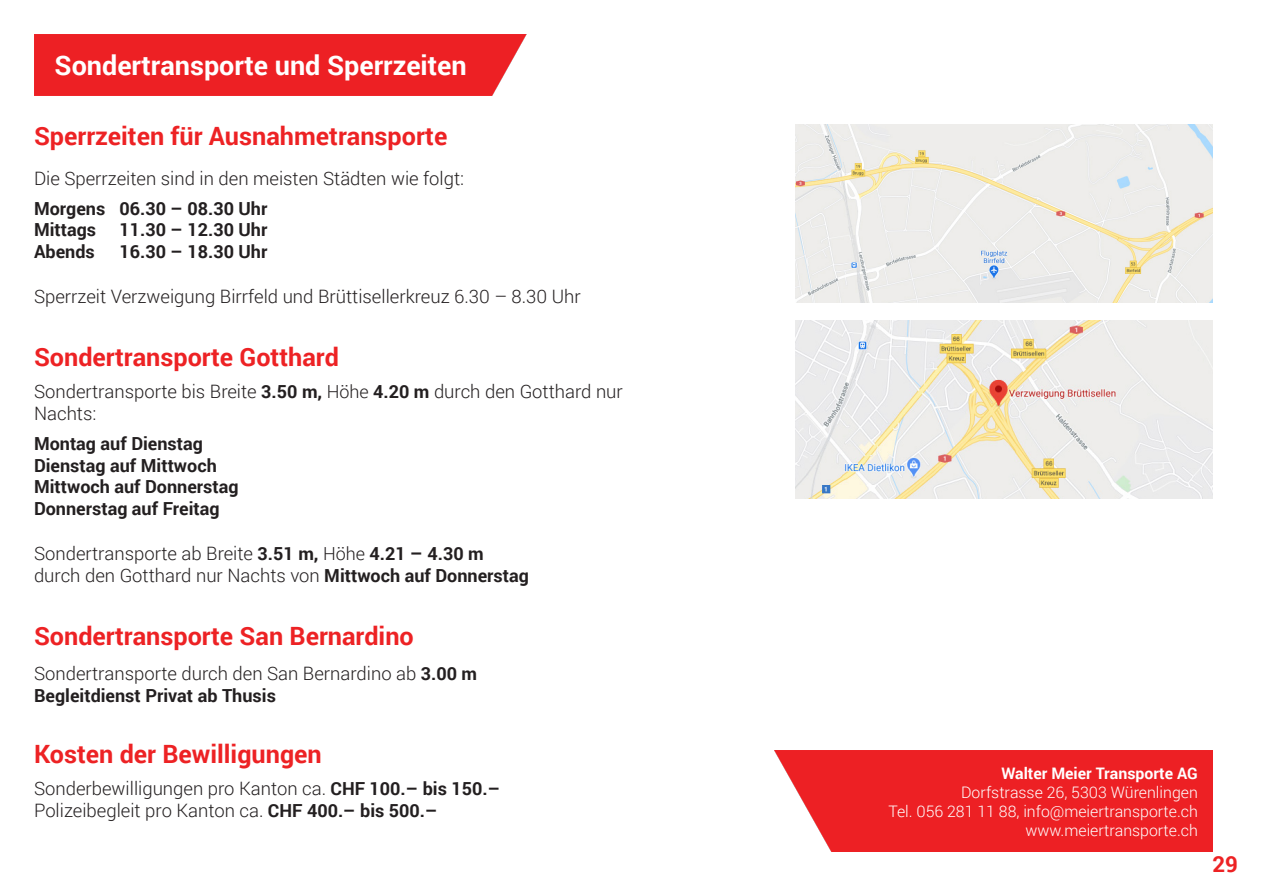
<style>
.page{position:relative;width:1263px;height:893px;background:#fff}
.page>*{position:absolute;margin:0;border:0;box-sizing:border-box;transform-origin:0 0}
.t1{font:700 27px "Roboto";color:#fff}
.t2{font:700 25.2px "Roboto";color:#ed2224}
.t3{font:700 22.2px "Roboto";color:#ed2224}
.t4{font:300 18.45px/22.2px "Roboto";color:#231f20}
.t5{font:700 18px/21.8px "Roboto";color:#231f20}
.t6{font:300 15.9px/19px "Roboto";color:#fff;text-align:right}
.t7{font:700 15.9px "Roboto";color:#fff}
.s1{font-weight:700;font-size:18px}
.s2{font-size:18px}
.s3{font-weight:700}
</style>
<div class="page">
<div style="left:34px;top:34px;width:493px;height:62px;background:#ed2024"></div>
<img style="left:795px;top:320px;width:417px;height:178px">
<img style="left:795px;top:125px;width:417px;height:178px">
<div style="left:775px;top:750px;width:437px;height:102px;background:#ed2024"></div>
<h1 class="t1" style="left:55px;top:46px;width:414px">Sondertransporte und Sperrzeiten</h1>
<h2 class="t2" style="left:34px;top:118px;width:415px">Sperrzeiten für Ausnahmetransporte</h2>
<p class="t4" style="left:34px;top:166px;width:432px">Die Sperrzeiten sind in den meisten Städten wie folgt:</p>
<p class="t5" style="left:34px;top:197px;width:235px">Morgens 06.30 – 08.30 Uhr<br>Mittags</p>
<p class="t5" style="left:120px;top:218px;width:149px">11.30 – 12.30 Uhr</p>
<p class="t5" style="left:34px;top:240px;width:62px">Abends</p>
<p class="t5" style="left:120px;top:240px;width:149px">16.30 – 18.30 Uhr</p>
<p class="t4" style="left:34px;top:284px;width:548px">Sperrzeit Verzweigung Birrfeld und Brüttisellerkreuz 6.30 – 8.30 Uhr</p>
<h2 class="t2" style="left:34px;top:339px;width:306px">Sondertransporte Gotthard</h2>
<p class="t4" style="left:34px;top:379px;width:590px">Sondertransporte bis Breite <span class="s1">3.50 m,</span> <span class="s2">Höhe</span> <span class="s1">4.20 m</span> durch den Gotthard nur<br>Nachts:</p>
<p class="t5" style="left:34px;top:432px;width:206px">Montag auf Dienstag<br>Dienstag auf Mittwoch<br>Mittwoch auf Donnerstag<br>Donnerstag auf Freitag</p>
<p class="t4" style="left:34px;top:541px;width:496px">Sondertransporte ab Breite <span class="s1">3.51 m,</span> <span class="s2">Höhe</span> <span class="s1">4.21</span> <span class="s3">–</span> <span class="s1">4.30 m </span>durch den Gotthard nur Nachts von <span class="s1">Mittwoch auf Donnerstag</span></p>
<h2 class="t2" style="left:34px;top:618px;width:381px">Sondertransporte San Bernardino</h2>
<p class="t4" style="left:34px;top:662px;width:445px">Sondertransporte durch den San Bernardino ab <span class="s1">3.00 m</span></p>
<p class="t5" style="left:34px;top:684px;width:243px">Begleitdienst Privat ab Thusis</p>
<h2 class="t2" style="left:34px;top:736px;width:289px">Kosten der Bewilligungen</h2>
<p class="t4" style="left:34px;top:777px;width:468px">Sonderbewilligungen pro Kanton ca. <span class="s1">CHF 100.– bis 150.–<br></span>Polizeibegleit pro Kanton ca. <span class="s1">CHF 400.– bis 500.–</span></p>
<p class="t7" style="left:1001px;top:762px;width:198px">Walter Meier Transporte AG</p>
<p class="t6" style="left:888px;top:782px;width:311px">Dorfstrasse 26, 5303 Würenlingen<br>Tel. 056 281 11 88, info@meiertransporte.ch www.meiertransporte.ch</p>
<p class="t3" style="left:1212px;top:849px;width:27px">29</p>
</div>
